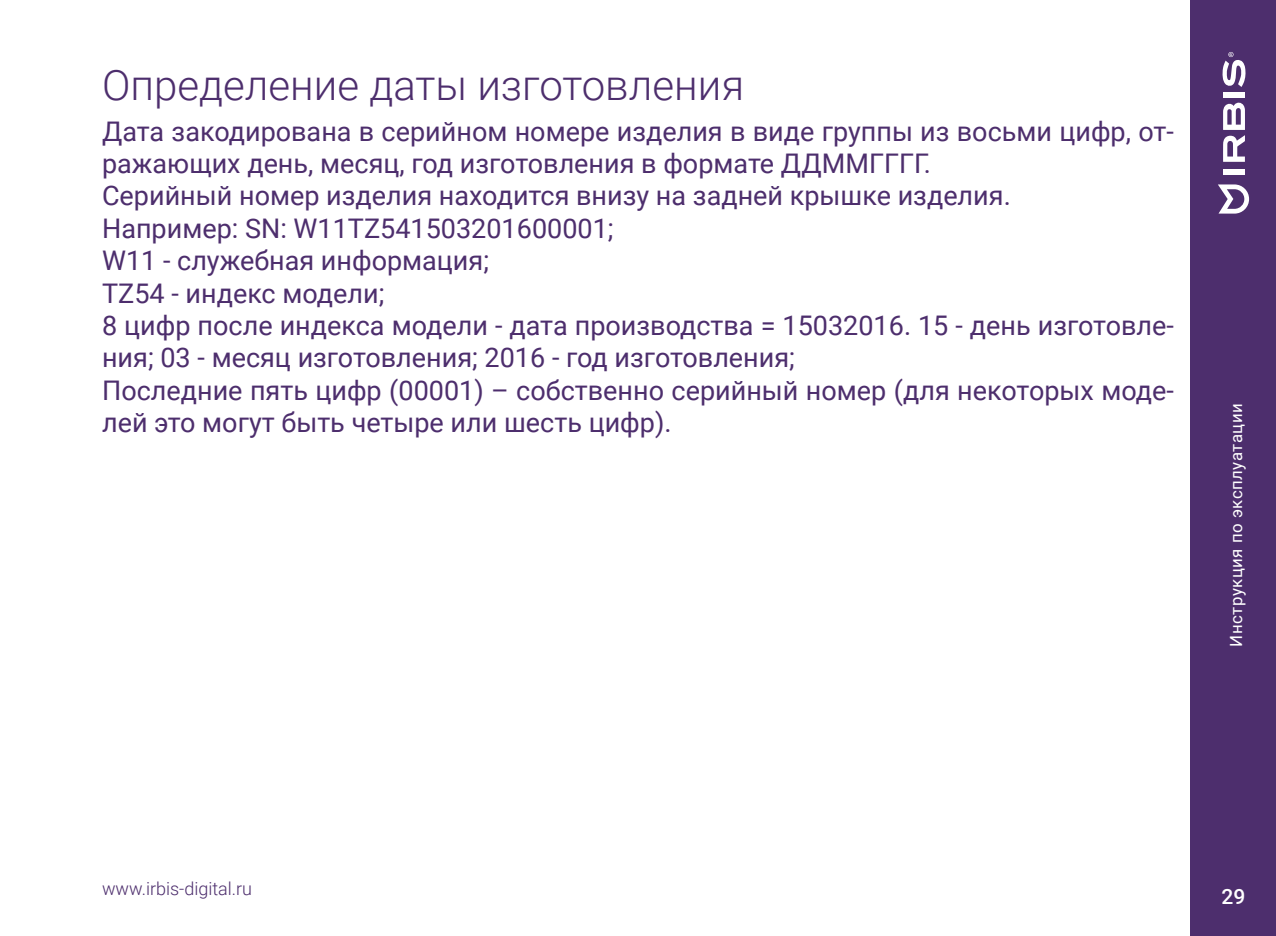
<style>
.page{position:relative;width:1276px;height:936px;background:#fff}
.page>*{position:absolute;margin:0;border:0;box-sizing:border-box;transform-origin:0 0}
.t1{font:300 42px "Roboto";color:#4d2e6d}
.t2{font:27px/32.4px "Roboto";color:#4d2e6d}
.t3{font:500 21px "Roboto";color:#fff}
.t4{font:300 18px "Roboto";color:#4d2e6d}
.t5{font:16.8px "Roboto";letter-spacing:.03em;color:#fff}
</style>
<div class="page">
<div style="left:1191px;top:0;width:85px;height:935px;background:#4d2e6d"></div>
<svg style="left:1218px;top:184px;width:31px;height:29px"></svg>
<svg style="left:1223px;top:102px;width:22px;height:60px"></svg>
<div style="left:1223px;top:169px;width:22px;height:5px;background:#fff"></div>
<div style="left:1223px;top:92px;width:22px;height:5px;background:#fff"></div>
<svg style="left:1222px;top:52px;width:24px;height:35px"></svg>
<h1 class="t1" style="left:102px;top:55px;width:643px">Определение даты изготовления</h1>
<p class="t2" style="left:102px;top:114px;width:1073px">Дата закодирована в серийном номере изделия в виде группы из восьми цифр, от&shy;ражающих день, месяц, год изготовления в формате ДДММГГГГ.<br>Серийный номер изделия находится внизу на задней крышке изделия.<br>Например: SN: W11TZ541503201600001;<br>W11 - служебная информация;<br>TZ54 - индекс модели;<br>8 цифр после индекса модели - дата производства = 15032016. 15 - день изготовле&shy;ния; 03 - месяц изготовления; 2016 - год изготовления;<br>Последние пять цифр (00001) – собственно серийный номер (для некоторых моде&shy;лей это могут быть четыре или шесть цифр).</p>
<p class="t5" style="left:1224px;top:646px;width:245px;rotate:-90deg">Инструкция по эксплуатации</p>
<p class="t4" style="left:102px;top:876px;width:152px">www.irbis-digital.ru</p>
<p class="t3" style="left:1221px;top:882px;width:25px">29</p>
</div>
